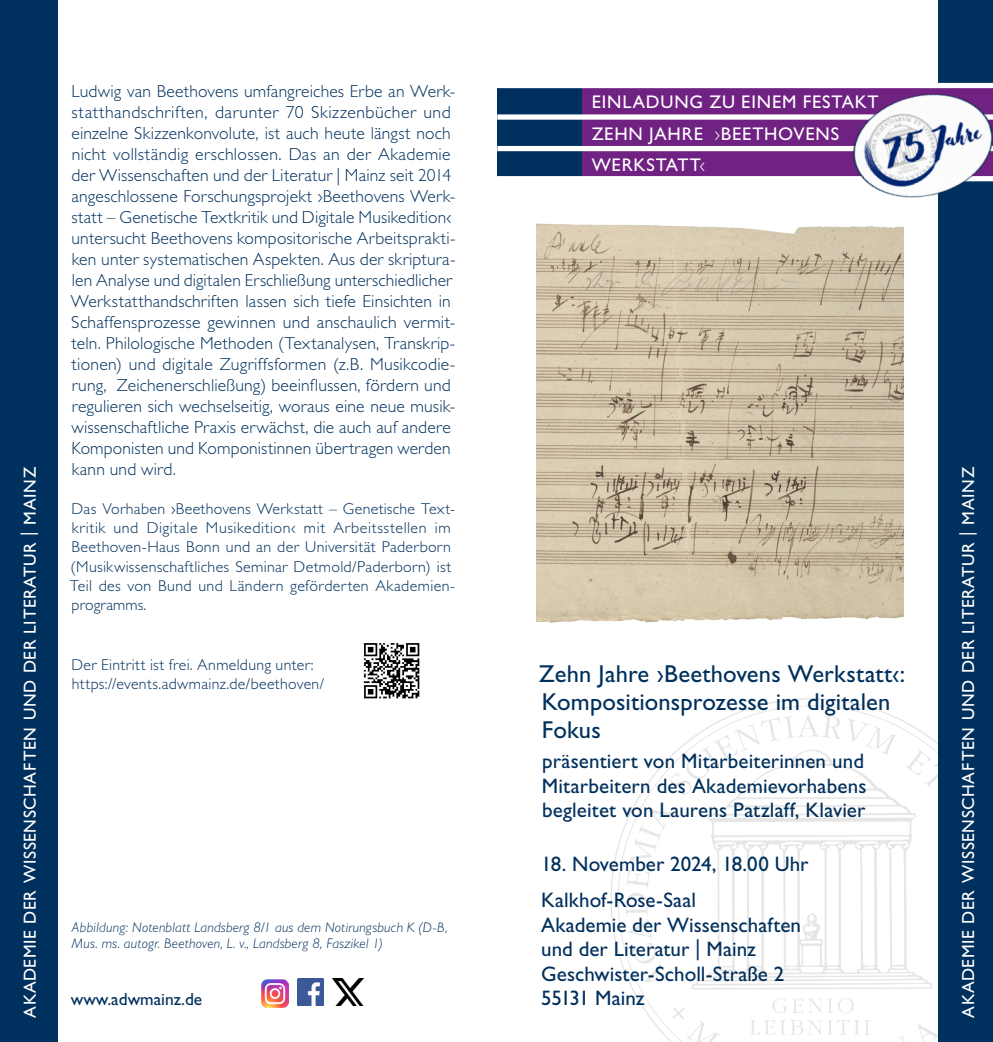
<style>
.page{position:relative;width:993px;height:1042px;background:#fff}
.page>*{position:absolute;margin:0;border:0;box-sizing:border-box;transform-origin:0 0}
.t1{font:24.5px/28px "Gill Sans Std";letter-spacing:.005em;color:#00305d}
.t2{font:21px/24.5px "Gill Sans Std";letter-spacing:.005em;color:#00305d}
.t3{font:18.38px/31.5px "Gill Sans Std";letter-spacing:.045em;color:#fff}
.t4{font:300 17.5px/21px "Gill Sans Std";letter-spacing:.01em;color:#00305d}
.t5{font:17.5px "Gill Sans Std";letter-spacing:.03em;color:#fff}
.t6{font:17.5px "Gill Sans Std";color:#00305d}
.t7{font:300 15.75px/19.2px "Gill Sans Std";letter-spacing:.02em;color:#00305d}
.t8{font:italic 300 14px/15.8px "Gill Sans Std";letter-spacing:.015em;color:#00305d}
.s1{font-weight:300}
</style>
<div class="page">
<img style="left:536px;top:223px;width:366px;height:400px">
<div style="left:0;top:0;width:57px;height:1042px;background:#00305d"></div>
<img style="left:332px;top:979px;width:32px;height:26px">
<img style="left:297px;top:978px;width:27px;height:27px">
<img style="left:261px;top:979px;width:28px;height:28px">
<svg style="left:617px;top:705px;width:321px;height:337px"></svg>
<div style="left:938px;top:0;width:54px;height:1042px;background:#00305d"></div>
<div style="left:581px;top:88px;width:411px;height:89px;background:#702283"></div>
<div style="left:497px;top:88px;width:84px;height:89px;background:#00305d"></div>
<div style="left:497px;top:146px;width:495px;height:5px;background:#fff"></div>
<div style="left:497px;top:114px;width:495px;height:6px;background:#fff"></div>
<div style="left:496px;top:176px;width:496px;height:5px;background:#fff"></div>
<img style="left:832px;top:82px;width:160px;height:116px">
<img style="left:363px;top:643px;width:57px;height:56px">
<p class="t5" style="left:20px;top:1017px;width:552px;rotate:-90deg">AKADEMIE DER WISSENSCHAFTEN UND DER LITERATUR | MAINZ</p>
<p class="t4" style="left:71px;top:81px;width:386px">Ludwig van Beethovens umfangreiches Erbe an Werk&shy;statthandschriften, darunter 70 Skizzenbücher und einzelne Skizzenkonvolute, ist auch heute längst noch nicht vollständig erschlossen. Das an der Akademie der Wissenschaften und der Literatur | Mainz seit 2014 angeschlossene Forschungsprojekt ›Beethovens Werk&shy;statt – Genetische Textkritik und Digitale Musikedition‹ untersucht Beethovens kompositorische Arbeitsprakti&shy;ken unter systematischen Aspekten. Aus der skriptura&shy;len Analyse und digitalen Erschließung unterschiedlicher Werkstatthandschriften lassen sich tiefe Einsichten in Schaffensprozesse gewinnen und anschaulich vermit&shy;teln. Philologische Methoden (Textanalysen, Transkrip&shy;tionen) und digitale Zugriffsformen (z.B. Musikcodie&shy;rung, Zeichenerschließung) beeinflussen, fördern und regulieren sich wechselseitig, woraus eine neue musik&shy;wissenschaftliche Praxis erwächst, die auch auf andere Komponisten und Komponistinnen übertragen werden kann und wird.</p>
<p class="t7" style="left:70px;top:499px;width:387px">Das Vorhaben ›Beethovens Werkstatt – Genetische Text&shy;kritik und Digitale Musikedition‹ mit Arbeitsstellen im Beethoven-Haus Bonn und an der Universität Paderborn (Musikwissenschaftliches Seminar Detmold/Paderborn) ist Teil des von Bund und Ländern geförderten Akademien&shy;programms.</p>
<p class="t7" style="left:72px;top:655px;width:254px">Der Eintritt ist frei. Anmeldung unter: https://events.adwmainz.de/beethoven/</p>
<p class="t8" style="left:72px;top:920px;width:377px">Abbildung: Notenblatt Landsberg 8/1 aus dem Notirungsbuch K (D-B,<br>Mus. ms. autogr. Beethoven, L. v., Landsberg 8, Faszikel 1)</p>
<p class="t6" style="left:71px;top:989px;width:133px">www.adwmainz.de</p>
<p class="t3" style="left:591px;top:86px;width:288px">EINLADUNG ZU EINEM FESTAKT<br>ZEHN JAHRE <span class="s1">›</span>BEETHOVENS<br>WERKSTATT<span class="s1">‹</span></p>
<h1 class="t1" style="left:539px;top:660px;width:367px">Zehn Jahre ›Beethovens Werkstatt‹:<br>Kompositionsprozesse im digitalen<br>Fokus</h1>
<p class="t2" style="left:541px;top:749px;width:326px;text-align:justify">präsentiert von Mitarbeiterinnen und Mitarbeitern des Akademievorhabens begleitet von Laurens Patzlaff, Klavier</p>
<p class="t2" style="left:541px;top:846px;width:269px;line-height:36.1px">18. November 2024, 18.00 Uhr<br>Kalkhof-Rose-Saal</p>
<p class="t2" style="left:541px;top:912px;width:261px">Akademie der Wissenschaften und der Literatur | Mainz<br>Geschwister-Scholl-Straße 2<br>55131 Mainz</p>
<p class="t5" style="left:957px;top:1017px;width:552px;rotate:-90deg">AKADEMIE DER WISSENSCHAFTEN UND DER LITERATUR | MAINZ</p>
</div>
